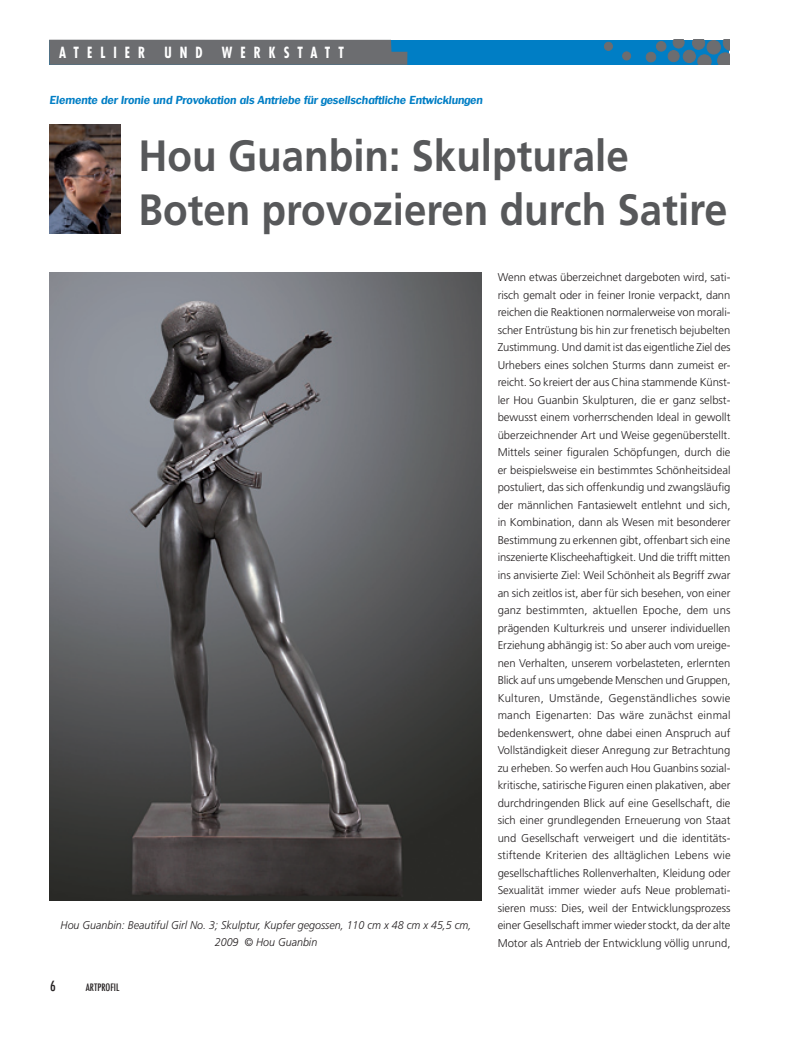
<style>
.page{position:relative;width:805px;height:1053px;background:#fff}
.page>*{position:absolute;margin:0;border:0;box-sizing:border-box;transform-origin:0 0}
.t1{font:700 43.75px/54px "Frutiger";color:#57585a;scale:.92 1}
.t2{font:700 condensed 15px "Futura";letter-spacing:.6em;color:#fff;scale:.89 1}
.t3{font:500 condensed 13.75px "Futura";color:#231f20}
.t4{font:300 11.25px/17.5px "Frutiger";color:#231f20;text-align:justify}
.t5{font:italic 300 11.25px/17.5px "Frutiger";color:#231f20;text-align:center;scale:.95 1}
.t6{font:italic 700 11.25px "Futon";color:#007ec5}
.t7{font:500 condensed 10px "Futura";color:#231f20}
.s1{font-size:45px}
</style>
<div class="page">
<img style="left:50px;top:273px;width:431px;height:627px">
<img style="left:50px;top:125px;width:71px;height:109px">
<div style="left:50px;top:40px;width:679px;height:25px;background:#007ec5"></div>
<div style="left:706px;top:40px;width:14px;height:14px;background:#6c6d70;border-radius:50%"></div>
<div style="left:706px;top:40px;width:14px;height:14px;border:1px solid #6c6d70;border-radius:50%"></div>
<svg style="left:697px;top:55px;width:14px;height:10px"></svg>
<svg style="left:717px;top:40px;width:12px;height:25px"></svg>
<svg style="left:692px;top:40px;width:12px;height:9px"></svg>
<div style="left:683px;top:50px;width:12px;height:13px;background:#6c6d70;border-radius:50%"></div>
<div style="left:682px;top:50px;width:13px;height:13px;border:1px solid #6c6d70;border-radius:50%"></div>
<svg style="left:672px;top:40px;width:12px;height:8px"></svg>
<div style="left:668px;top:51px;width:11px;height:11px;background:#6c6d70;border-radius:50%"></div>
<div style="left:667px;top:50px;width:12px;height:12px;border:1px solid #6c6d70;border-radius:50%"></div>
<div style="left:656px;top:42px;width:9px;height:9px;background:#6c6d70;border-radius:50%"></div>
<div style="left:656px;top:41px;width:10px;height:10px;border:1px solid #6c6d70;border-radius:50%"></div>
<div style="left:646px;top:52px;width:9px;height:10px;background:#6c6d70;border-radius:50%"></div>
<div style="left:645px;top:52px;width:10px;height:10px;border:1px solid #6c6d70;border-radius:50%"></div>
<div style="left:604px;top:42px;width:8px;height:8px;background:#6c6d70;border-radius:50%"></div>
<div style="left:604px;top:42px;width:8px;height:9px;border:1px solid #6c6d70;border-radius:50%"></div>
<div style="left:622px;top:52px;width:8px;height:8px;background:#6c6d70;border-radius:50%"></div>
<div style="left:622px;top:52px;width:8px;height:8px;border:1px solid #6c6d70;border-radius:50%"></div>
<div style="left:49px;top:40px;width:358px;height:25px;background:#6c6d70"></div>
<h2 class="t2" style="left:59px;top:43px;width:98px">ATELIER</h2>
<h2 class="t2" style="left:164px;top:43px;width:44px">UND</h2>
<h2 class="t2" style="left:222px;top:43px;width:139px">WERKSTATT</h2>
<p class="t6" style="left:50px;top:94px;width:434px">Elemente der Ironie und Provokation als Antriebe für gesellschaftliche Entwicklungen</p>
<h1 class="t1" style="left:138px;top:128px;width:641px">Hou Guanbin: Skulpturale<br>Boten provozieren durch Sati<span class="s1">re</span></h1>
<p class="t4" style="left:497px;top:268px;width:234px">Wenn etwas überzeichnet dargeboten wird, sati&shy;risch gemalt oder in feiner Ironie verpackt, dann reichen die Reaktionen normalerweise von morali&shy;scher Entrüstung bis hin zur frenetisch bejubelten Zustimmung. Und damit ist das eigentliche Ziel des Urhebers eines solchen Sturms dann zumeist er&shy;reicht. So kreiert der aus China stammende Künst&shy;ler Hou Guanbin Skulpturen, die er ganz selbst&shy;bewusst einem vorherrschenden Ideal in gewollt überzeichnender Art und Weise gegenüberstellt.<br>Mittels seiner figuralen Schöpfungen, durch die er beispielsweise ein bestimmtes Schönheitsideal postuliert, das sich offenkundig und zwangsläufig der männlichen Fantasiewelt entlehnt und sich, in Kombination, dann als Wesen mit besonderer Bestimmung zu erkennen gibt, offenbart sich eine inszenierte Klischeehaftigkeit. Und die trifft mitten ins anvisierte Ziel: Weil Schönheit als Begriff zwar an sich zeitlos ist, aber für sich besehen, von einer ganz bestimmten, aktuellen Epoche, dem uns prägenden Kulturkreis und unserer individuellen Erziehung abhängig ist: So aber auch vom ureige&shy;nen Verhalten, unserem vorbelasteten, erlernten Blick auf uns umgebende Menschen und Gruppen, Kulturen, Umstände, Gegenständliches sowie manch Eigenarten: Das wäre zunächst einmal bedenkenswert, ohne dabei einen Anspruch auf Vollständigkeit dieser Anregung zur Betrachtung zu erheben. So werfen auch Hou Guanbins sozial&shy;kritische, satirische Figuren einen plakativen, aber durchdringenden Blick auf eine Gesellschaft, die sich einer grundlegenden Erneuerung von Staat und Gesellschaft verweigert und die identitäts&shy;stiftende Kriterien des alltäglichen Lebens wie gesellschaftliches Rollenverhalten, Kleidung oder Sexualität immer wieder aufs Neue problemati&shy;sieren muss: Dies, weil der Entwicklungsprozess einer Gesellschaft immer wieder stockt, da der alte Motor als Antrieb der Entwicklung völlig unrund,</p>
<p class="t5" style="left:61px;top:916px;width:434px">Hou Guanbin: Beautiful Girl No. 3; Skulptur, Kupfer gegossen, 110 cm x 48 cm x 45,5 cm,<br>2009 © Hou Guanbin</p>
<p class="t3" style="left:50px;top:977px;width:7px">6</p>
<p class="t7" style="left:86px;top:980px;width:35px">ARTPROFIL</p>
</div>
